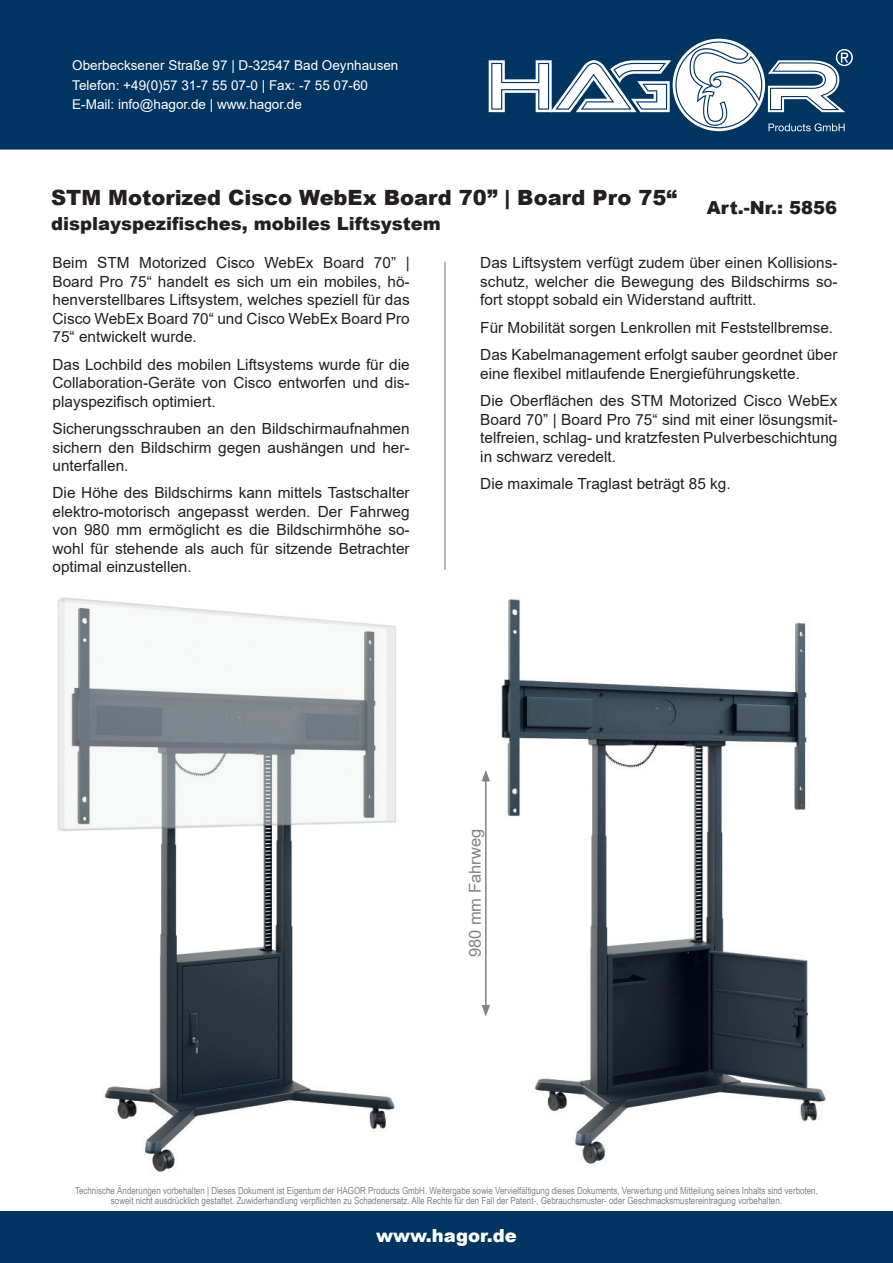
<style>
.page{position:relative;width:893px;height:1263px;background:#fff}
.page>*{position:absolute;margin:0;border:0;box-sizing:border-box;transform-origin:0 0}
.t1{font:900 21px "Arial";color:#231f20}
.t2{font:900 18px "Arial";color:#231f20}
.t3{font:900 18px "Arial";color:#fff}
.t4{font:16.5px "Arial";color:#808285}
.t5{font:15.3px/18.5px "Arial";color:#231f20;text-align:justify}
.t6{font:13.5px/19.5px "Arial";color:#fff}
.t7{font:9.75px/10.5px "Arial Narrow";color:#808285;text-align:center}
</style>
<div class="page">
<div style="left:0;top:1212px;width:893px;height:51px;background:#003562"></div>
<div style="left:0;top:0;width:893px;height:150px;background:#003562"></div>
<hr style="left:444px;top:262px;width:2px;height:308px;background:#9d9fa2">
<svg style="left:489px;top:39px;width:364px;height:92px"></svg>
<img style="left:481px;top:598px;width:345px;height:566px">
<img style="left:57px;top:597px;width:339px;height:575px">
<hr style="left:485px;top:779px;width:2px;height:228px;background:#808285">
<svg style="left:482px;top:770px;width:8px;height:11px"></svg>
<svg style="left:482px;top:1005px;width:8px;height:11px"></svg>
<p class="t6" style="left:72px;top:56px;width:328px">Oberbecksener Straße 97 | D-32547 Bad Oeynhausen<br>Telefon: +49(0)57 31-7 55 07-0 | Fax: -7 55 07-60<br>E-Mail: info@hagor.de | www.hagor.de</p>
<h1 class="t1" style="left:51px;top:182px;width:627px">STM Motorized Cisco WebEx Board 70” | Board Pro 75“</h1>
<p class="t2" style="left:51px;top:211px;width:391px">displayspezifisches, mobiles Liftsystem</p>
<p class="t2" style="left:707px;top:194px;width:132px">Art.-Nr.: 5856</p>
<p class="t5" style="left:53px;top:254px;width:359px">Beim STM Motorized Cisco WebEx Board 70” | Board Pro 75“ handelt es sich um ein mobiles, hö&shy;henverstellbares Liftsystem, welches speziell für das Cisco WebEx Board 70“ und Cisco WebEx Board Pro 75“ entwickelt wurde.</p>
<p class="t5" style="left:53px;top:355px;width:359px">Das Lochbild des mobilen Liftsystems wurde für die Collaboration-Geräte von Cisco entworfen und dis&shy;playspezifisch optimiert.</p>
<p class="t5" style="left:53px;top:419px;width:359px">Sicherungsschrauben an den Bildschirmaufnahmen sichern den Bildschirm gegen aushängen und her&shy;unterfallen.</p>
<p class="t5" style="left:53px;top:484px;width:359px">Die Höhe des Bildschirms kann mittels Tastschalter elektro-motorisch angepasst werden. Der Fahrweg von 980 mm ermöglicht es die Bildschirmhöhe so&shy;wohl für stehende als auch für sitzende Betrachter optimal einzustellen.</p>
<p class="t5" style="left:480px;top:254px;width:359px">Das Liftsystem verfügt zudem über einen Kollisions&shy;schutz, welcher die Bewegung des Bildschirms so&shy;fort stoppt sobald ein Widerstand auftritt.</p>
<p class="t5" style="left:480px;top:314px;width:359px;line-height:27.5px">Für Mobilität sorgen Lenkrollen mit Feststellbremse.<br>Das Kabelmanagement erfolgt sauber geordnet über</p>
<p class="t5" style="left:480px;top:359px;width:359px;line-height:27.5px">eine flexibel mitlaufende Energieführungskette.<br>Die Oberflächen des STM Motorized Cisco WebEx</p>
<p class="t5" style="left:480px;top:410px;width:359px">Board 70” | Board Pro 75“ sind mit einer lösungsmit&shy;telfreien, schlag- und kratzfesten Pulverbeschichtung in schwarz veredelt.</p>
<p class="t5" style="left:480px;top:474px;width:252px">Die maximale Traglast beträgt 85 kg.</p>
<p class="t4" style="left:464px;top:957px;width:130px;rotate:-90deg">980 mm Fahrweg</p>
<p class="t7" style="left:75px;top:1184px;width:744px">Technische Änderungen vorbehalten | Dieses Dokument ist Eigentum der HAGOR Products GmbH. Weitergabe sowie Vervielfältigung dieses Dokuments, Verwertung und Mitteilung seines Inhalts sind verboten, soweit nicht ausdrücklich gestattet. Zuwiderhandlung verpflichten zu Schadenersatz. Alle Rechte für den Fall der Patent-, Gebrauchsmuster- oder Geschmacksmustereintragung vorbehalten.</p>
<p class="t3" style="left:376px;top:1222px;width:142px">www.hagor.de</p>
</div>
